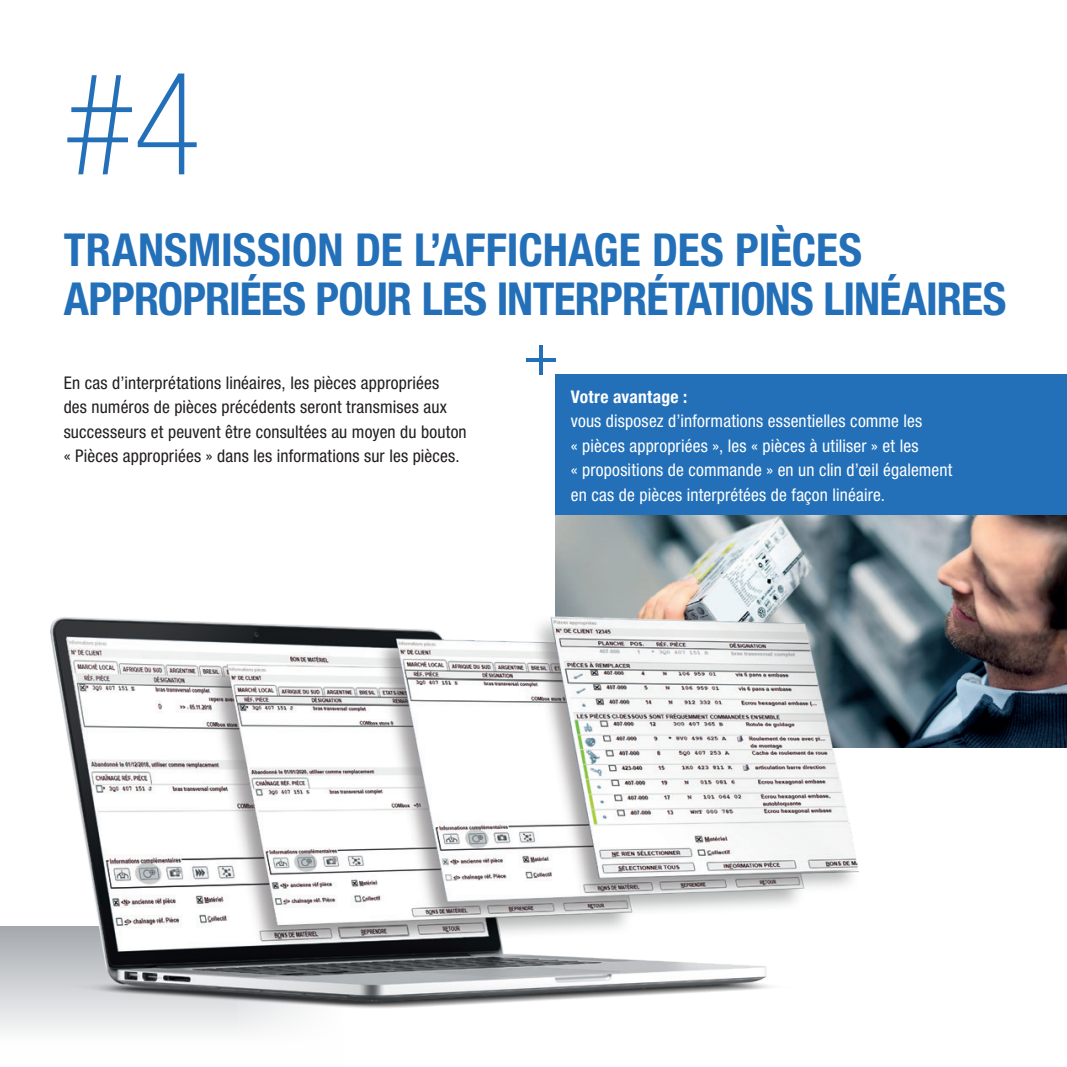
<style>
.page{position:relative;width:1067px;height:1067px;background:#fff}
.page>*{position:absolute;margin:0;border:0;box-sizing:border-box;transform-origin:0 0}
.t1{font:100 condensed 142.45px "Helvetica Neue";color:#2370b9}
.t2{font:700 condensed 45.5px/49px "Helvetica Neue";letter-spacing:-.01em;color:#2370b9}
.t3{font:condensed 17.5px/24.5px "Helvetica Neue";letter-spacing:.01em;color:#231f20}
.t4{font:condensed 17.5px/24.5px "Helvetica Neue";letter-spacing:.01em;color:#fff}
.s1{font-weight:700}
</style>
<div class="page">
<img style="left:893px;top:515px;width:174px;height:232px">
<div style="left:0;top:926px;width:380px;height:141px;background:linear-gradient(to bottom,#a5aaaf,#fff)"></div>
<div style="left:237px;top:908px;width:223px;height:159px;background:#fff"></div>
<img style="left:15px;top:506px;width:878px;height:540px">
<div style="left:556px;top:374px;width:511px;height:141px;background:#2370b9"></div>
<hr style="left:539px;top:345px;width:4px;height:29px;background:#2370b9">
<hr style="left:526px;top:358px;width:30px;height:4px;background:#2370b9">
<p class="t1" style="left:65px;top:44px;width:137px">#4</p>
<p class="t2" style="left:64px;top:225px;width:944px">TRANSMISSION DE L’AFFICHAGE DES PIÈCES<br>APPROPRIÉES POUR LES INTERPRÉTATIONS LINÉAIRES</p>
<p class="t3" style="left:64px;top:370px;width:404px">En cas d’interprétations linéaires, les pièces appropriées des numéros de pièces précédents seront transmises aux successeurs et peuvent être consultées au moyen du bouton « Pièces appropriées » dans les informations sur les pièces.</p>
<p class="t4" style="left:571px;top:384px;width:383px"><span class="s1">Votre avantage :<br></span>vous disposez d’informations essentielles comme les<br>« pièces appropriées », les « pièces à utiliser » et les<br>« propositions de commande » en un clin d’œil également en cas de pièces interprétées de façon linéaire.</p>
</div>
